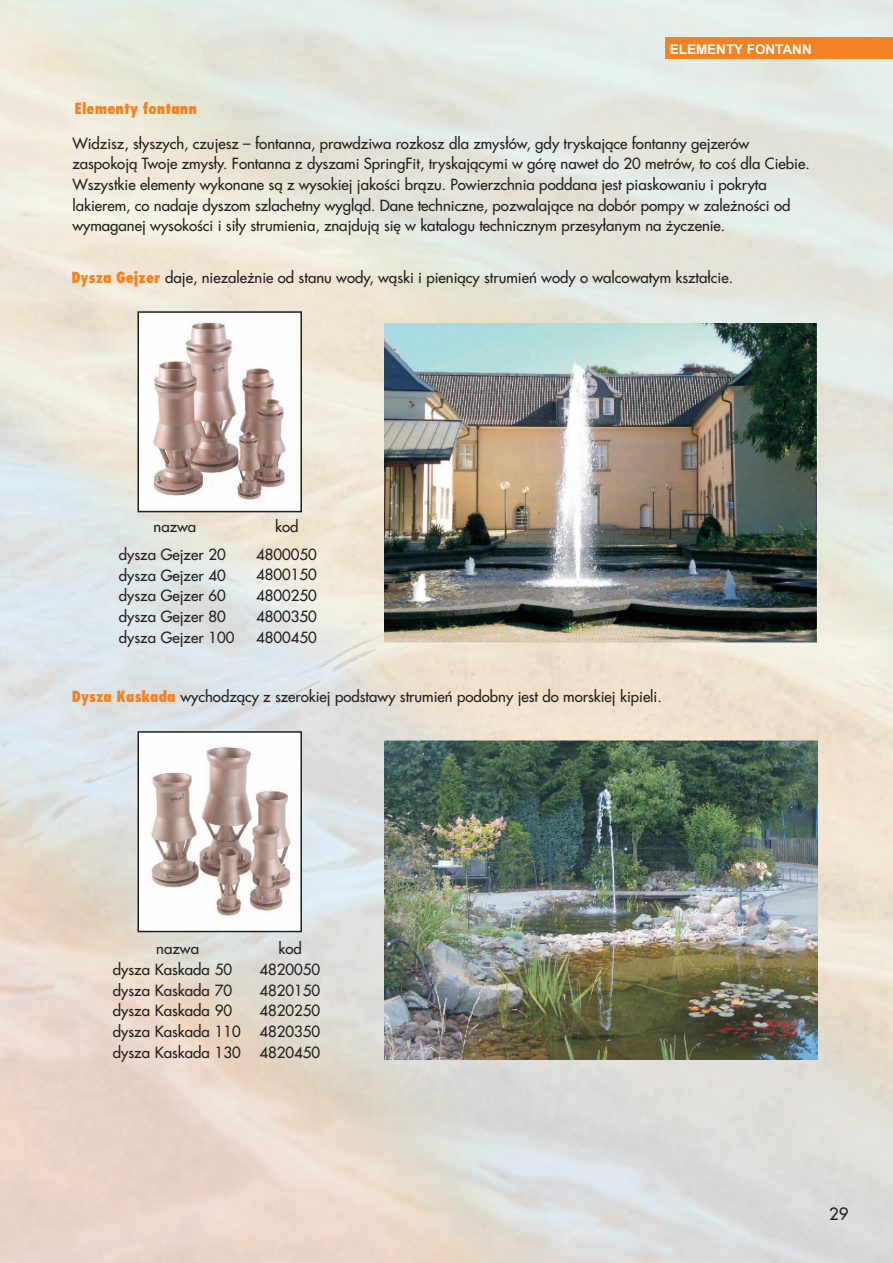
<style>
.page{position:relative;width:893px;height:1263px;background:#fff}
.page>*{position:absolute;margin:0;border:0;box-sizing:border-box;transform-origin:0 0}
.t1{font:16.5px "Fujiyama 2";color:#231f20}
.t2{font:15px/20.9px "Fujiyama 2";color:#231f20;text-align:center}
.t3{font:800 15px "Fujiyama";color:#f58220}
.t4{font:700 13.5px "Arial";color:#fff}
.s1{font-family:"Fujiyama";font-weight:800;color:#f58220}
</style>
<div class="page">
<img style="left:0;top:0;width:893px;height:1263px">
<svg style="left:137px;top:311px;width:166px;height:202px"></svg>
<svg style="left:137px;top:730px;width:166px;height:203px"></svg>
<img style="left:384px;top:324px;width:434px;height:318px">
<img style="left:384px;top:740px;width:434px;height:319px">
<img style="left:149px;top:318px;width:144px;height:189px">
<img style="left:145px;top:742px;width:149px;height:181px">
<div style="left:665px;top:37px;width:228px;height:22px;background:#f58220"></div>
<p class="t4" style="left:670px;top:45px;width:143px">ELEMENTY FONTANN</p>
<p class="t3" style="left:75px;top:103px;width:124px">Elementy fontann</p>
<p class="t2" style="left:72px;top:135px;width:739px;text-align:left">Widzisz, słyszych, czujesz – fontanna, prawdziwa rozkosz dla zmysłów, gdy tryskające fontanny gejzerów zaspokoją Twoje zmysły. Fontanna z dyszami SpringFit, tryskającymi w górę nawet do 20 metrów, to coś dla Ciebie.<br>Wszystkie elementy wykonane są z wysokiej jakości brązu. Powierzchnia poddana jest piaskowaniu i pokryta lakierem, co nadaje dyszom szlachetny wygląd. Dane techniczne, pozwalające na dobór pompy w zależności od wymaganej wysokości i siły strumienia, znajdują się w katalogu technicznym przesyłanym na życzenie.</p>
<p class="t2" style="left:71px;top:269px;width:663px"><span class="s1">Dysza Gejzer</span> daje, niezależnie od stanu wody, wąski i pieniący strumień wody o walcowatym kształcie.</p>
<p class="t2" style="left:119px;top:515px;width:108px;line-height:27.6px">nazwa<br>dysza Gejzer 20</p>
<p class="t2" style="left:119px;top:567px;width:117px;text-align:left">dysza Gejzer 40 dysza Gejzer 60 dysza Gejzer 80 dysza Gejzer 100</p>
<p class="t2" style="left:256px;top:515px;width:62px;line-height:27.6px">kod<br>4800050</p>
<p class="t2" style="left:256px;top:566px;width:62px;text-align:justify">4800150<br>4800250<br>4800350<br>4800450</p>
<p class="t2" style="left:72px;top:688px;width:591px"><span class="s1">Dysza Kaskada</span> wychodzący z szerokiej podstawy strumień podobny jest do morskiej kipieli.</p>
<p class="t2" style="left:113px;top:940px;width:129px">nazwa<br>dysza Kaskada 50 dysza Kaskada 70 dysza Kaskada 90 dysza Kaskada 110 dysza Kaskada 130</p>
<p class="t2" style="left:259px;top:940px;width:62px">kod<br>4820050<br>4820150<br>4820250<br>4820350<br>4820450</p>
<p class="t1" style="left:829px;top:1208px;width:21px">29</p>
</div>
